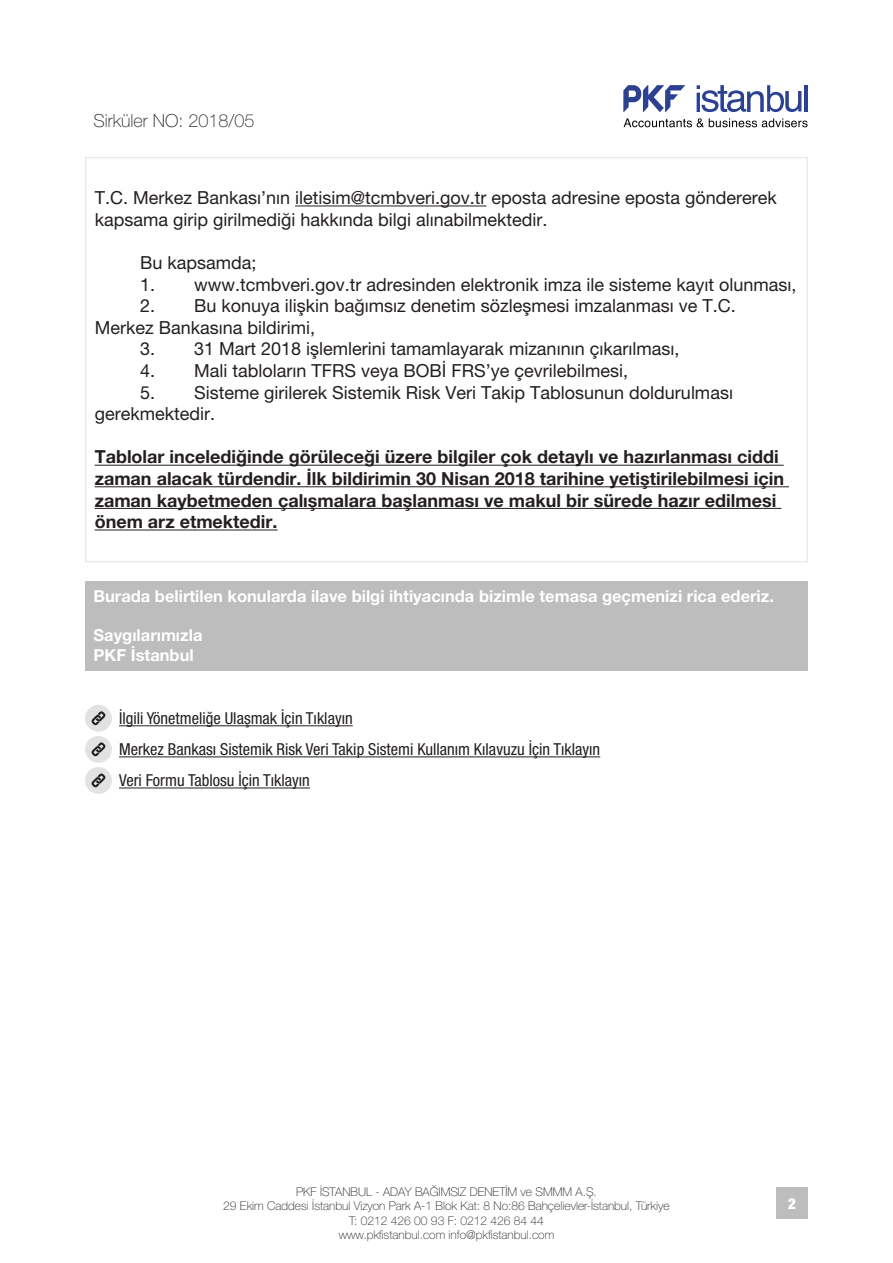
<style>
.page{position:relative;width:893px;height:1263px;background:#fff}
.page>*{position:absolute;margin:0;border:0;box-sizing:border-box;transform-origin:0 0}
.t1{font:18px/21.6px "Helvetica Neue LT Pro";color:#241f1f}
.t2{font:700 18px/21.6px "Helvetica Neue LT Pro";color:#241f1f}
.t3{font:100 18px "Helvetica Neue LT Pro";color:#241f1f}
.t4{font:condensed 16.5px/31px "Helvetica Neue LT Pro";color:#241f1f}
.t5{font:700 16.5px/19.8px "Helvetica Neue LT Pro";color:#fff}
.t6{font:100 12px/14.4px "Helvetica Neue LT Pro";color:#241f1f;text-align:center}
</style>
<div class="page">
<div style="left:776px;top:1187px;width:32px;height:32px;background:#bdbdbe"></div>
<svg style="left:623px;top:85px;width:62px;height:27px"></svg>
<svg style="left:623px;top:118px;width:185px;height:9px"></svg>
<svg style="left:697px;top:85px;width:104px;height:27px"></svg>
<hr style="left:805px;top:85px;width:3px;height:27px;background:#2c4291">
<hr style="left:295px;top:205px;width:191px;height:1px;background:#241f1f">
<hr style="left:95px;top:465px;width:689px;height:1px;background:#241f1f">
<hr style="left:95px;top:486px;width:694px;height:1px;background:#241f1f">
<hr style="left:95px;top:508px;width:686px;height:1px;background:#241f1f">
<hr style="left:95px;top:529px;width:183px;height:1px;background:#241f1f">
<div style="left:85px;top:581px;width:723px;height:89px;background:#bdbdbe"></div>
<hr style="left:119px;top:725px;width:234px;height:1px;background:#241f1f">
<hr style="left:119px;top:756px;width:481px;height:1px;background:#241f1f">
<hr style="left:119px;top:787px;width:191px;height:1px;background:#241f1f">
<div style="left:85px;top:767px;width:27px;height:27px;background:#e3e2e2;border-radius:50%"></div>
<div style="left:85px;top:736px;width:27px;height:27px;background:#e3e2e2;border-radius:50%"></div>
<div style="left:85px;top:705px;width:27px;height:27px;background:#e3e2e2;border-radius:50%"></div>
<svg style="left:92px;top:711px;width:13px;height:14px"></svg>
<svg style="left:92px;top:742px;width:13px;height:14px"></svg>
<svg style="left:92px;top:773px;width:13px;height:14px"></svg>
<p class="t3" style="left:94px;top:111px;width:163px">Sirküler NO: 2018/05</p>
<p class="t1" style="left:95px;top:187px;width:684px">T.C. Merkez Bankası’nın iletisim@tcmbveri.gov.tr eposta adresine eposta göndererek kapsama girip girilmediği hakkında bilgi alınabilmektedir.</p>
<p class="t1" style="left:140px;top:252px;width:118px">Bu kapsamda;</p>
<p class="t1" style="left:140px;top:273px;width:658px">1. www.tcmbveri.gov.tr adresinden elektronik imza ile sisteme kayıt olunması,</p>
<p class="t1" style="left:95px;top:295px;width:643px;text-indent:46px">2. Bu konuya ilişkin bağımsız denetim sözleşmesi imzalanması ve T.C.<br>Merkez Bankasına bildirimi,</p>
<p class="t1" style="left:140px;top:338px;width:541px">3. 31 Mart 2018 işlemlerini tamamlayarak mizanının çıkarılması,</p>
<p class="t1" style="left:140px;top:360px;width:490px">4. Mali tabloların TFRS veya BOBİ FRS’ye çevrilebilmesi,</p>
<p class="t1" style="left:95px;top:381px;width:640px;text-indent:46px">5. Sisteme girilerek Sistemik Risk Veri Takip Tablosunun doldurulması gerekmektedir.</p>
<p class="t2" style="left:95px;top:446px;width:691px">Tablolar incelediğinde görüleceği üzere bilgiler çok detaylı ve hazırlanması ciddi zaman alacak türdendir. İlk bildirimin 30 Nisan 2018 tarihine yetiştirilebilmesi için zaman kaybetmeden çalışmalara başlanması ve makul bir sürede hazır edilmesi önem arz etmektedir.</p>
<p class="t5" style="left:94px;top:586px;width:682px">Burada belirtilen konularda ilave bilgi ihtiyacında bizimle temasa geçmenizi rica ederiz.</p>
<p class="t5" style="left:94px;top:625px;width:110px">Saygılarımızla<br>PKF İstanbul</p>
<p class="t4" style="left:119px;top:703px;width:483px">İlgili Yönetmeliğe Ulaşmak İçin Tıklayın<br>Merkez Bankası Sistemik Risk Veri Takip Sistemi Kullanım Kılavuzu İçin Tıklayın<br>Veri Formu Tablosu İçin Tıklayın</p>
<p class="t6" style="left:223px;top:1184px;width:448px">PKF İSTANBUL - ADAY BAĞIMSIZ DENETİM ve SMMM A.Ş.<br>29 Ekim Caddesi İstanbul Vizyon Park A-1 Blok Kat: 8 No:86 Bahçelievler-İstanbul, Türkiye T: 0212 426 00 93 F: 0212 426 84 44<br>www.pkfistanbul.com info@pkfistanbul.com</p>
</div>
